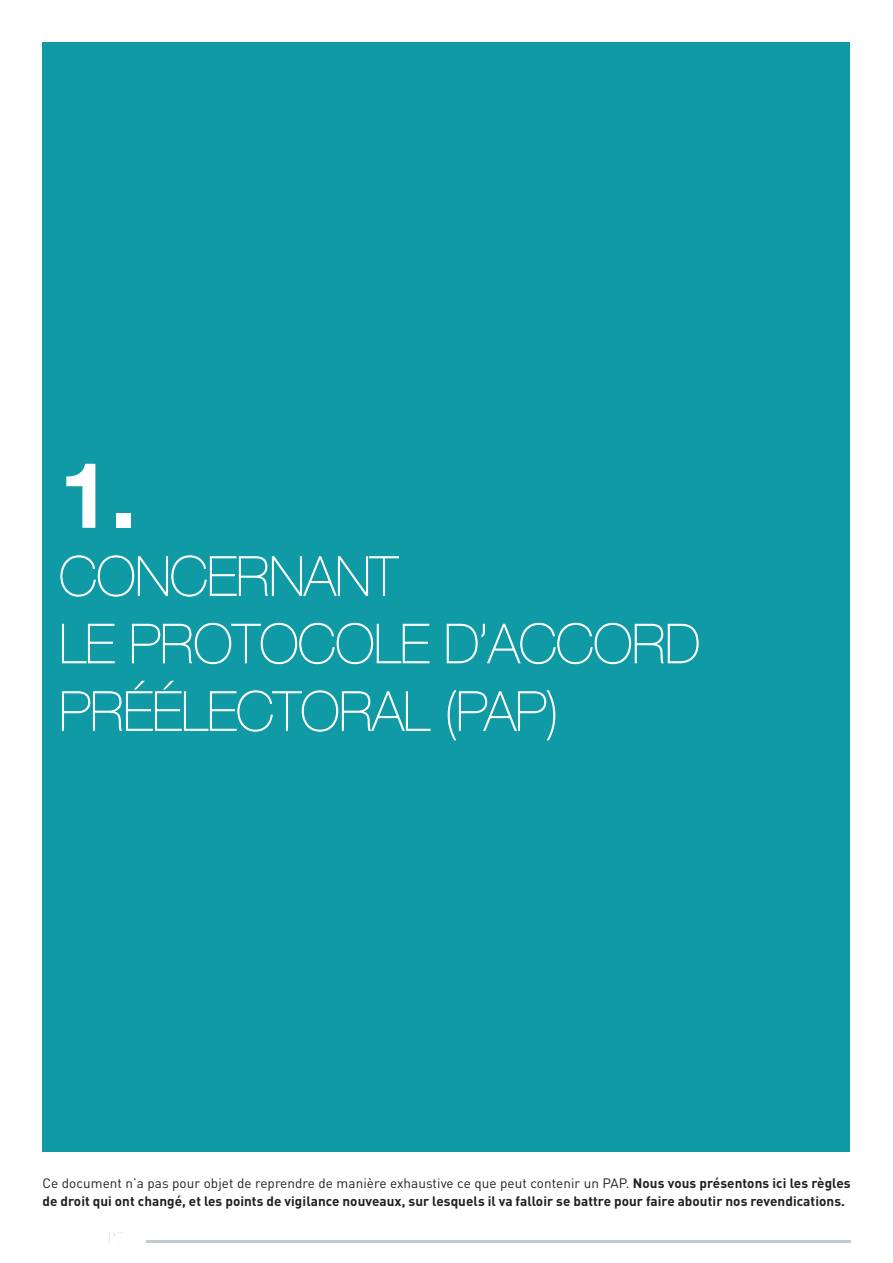
<style>
.page{position:relative;width:893px;height:1263px;background:#fff}
.page>*{position:absolute;margin:0;border:0;box-sizing:border-box;transform-origin:0 0}
.t1{font:700 91.5px "Helvetica Neue";color:#fff}
.t2{font:17.4px "Minion Pro";color:#c1cbd1}
.t3{font:700 13.5px/18px "DIN";letter-spacing:.005em;color:#231f20}
.s1{font-weight:400}
</style>
<div class="page">
<div style="left:43px;top:43px;width:807px;height:1109px;background:#0f9aa5"></div>
<svg style="left:60px;top:555px;width:339px;height:42px"></svg>
<svg style="left:62px;top:623px;width:53px;height:40px"></svg>
<svg style="left:132px;top:623px;width:298px;height:41px"></svg>
<svg style="left:446px;top:623px;width:253px;height:41px"></svg>
<svg style="left:62px;top:680px;width:369px;height:52px"></svg>
<svg style="left:447px;top:690px;width:109px;height:50px"></svg>
<hr style="left:146px;top:1240px;width:704px;height:2px;background:#c1cbd1">
<h1 class="t1" style="left:60px;top:439px;width:78px">1.</h1>
<p class="t3" style="left:43px;top:1174px;width:809px"><span class="s1">Ce document n’a pas pour objet de reprendre de manière exhaustive ce que peut contenir un PAP.</span> Nous vous présentons ici les règles de droit qui ont changé, et les points de vigilance nouveaux, sur lesquels il va falloir se battre pour faire aboutir nos revendications.</p>
<p class="t2" style="left:106px;top:1225px;width:20px">P7</p>
</div>
